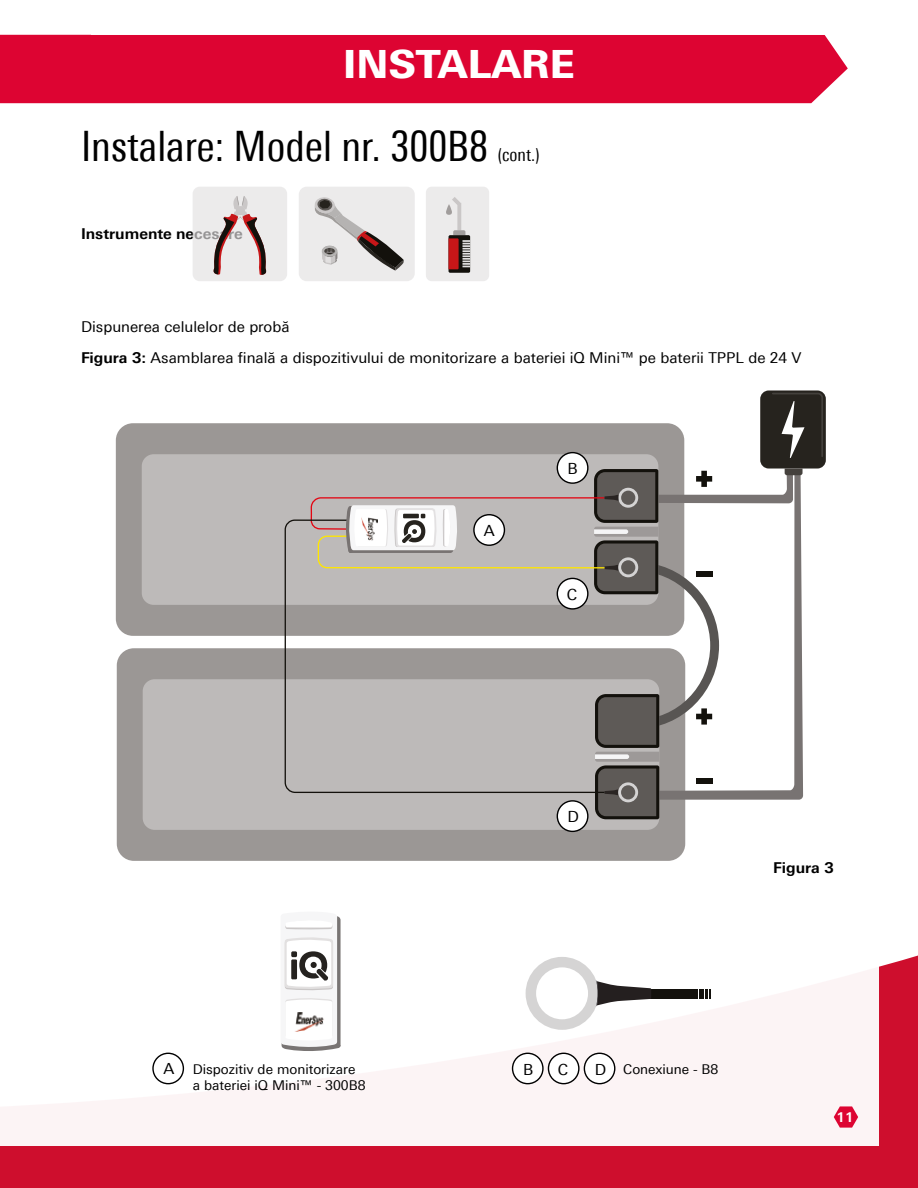
<style>
.page{position:relative;width:918px;height:1188px;background:#fff}
.page>*{position:absolute;margin:0;border:0;box-sizing:border-box;transform-origin:0 0}
.t1{font:condensed 42px "Univers Next Pro";color:#000}
.t2{font:800 39px "Univers Next Pro";color:#fff}
.t3{font:condensed 18px "Univers Next Pro";color:#000}
.t4{font:15.45px "Univers Next Pro";color:#000}
.t5{font:15.3px "Univers Next Pro";color:#000}
.t6{font:15px/30.8px "Univers Next Pro";color:#000}
.t7{font:700 15px "Univers Next Pro";color:#000}
.t8{font:13.5px/16.2px "Univers Next Pro";color:#000}
.t9{font:700 13.5px "Univers Next Pro";color:#fff}
.s1{font-weight:700}
.s2{font-size:15.3px}
</style>
<div class="page">
<div style="left:0;top:955px;width:918px;height:233px;background:#ce0e2d"></div>
<div style="left:0;top:857px;width:879px;height:289px;background:#fff"></div>
<div style="left:135px;top:35px;width:713px;height:68px;background:#dd0432"></div>
<div style="left:0;top:35px;width:135px;height:68px;background:#dd0432"></div>
<div style="left:152px;top:1053px;width:32px;height:31px;border:1px solid #000;border-radius:50%"></div>
<div style="left:548px;top:1053px;width:32px;height:31px;border:1px solid #000;border-radius:50%"></div>
<div style="left:512px;top:1053px;width:32px;height:31px;border:1px solid #000;border-radius:50%"></div>
<div style="left:584px;top:1053px;width:31px;height:31px;border:1px solid #000;border-radius:50%"></div>
<div style="left:116px;top:423px;width:568px;height:213px;background:#9b9795;border-radius:17px"></div>
<div style="left:117px;top:648px;width:568px;height:213px;background:#9b9795;border-radius:17px"></div>
<div style="left:760px;top:390px;width:66px;height:79px;background:#26231e;border-radius:8px"></div>
<svg style="left:772px;top:393px;width:51px;height:65px"></svg>
<div style="left:143px;top:679px;width:516px;height:151px;background:#bdbab9;border-radius:12px"></div>
<div style="left:142px;top:454px;width:516px;height:151px;background:#bdbab9;border-radius:12px"></div>
<svg style="left:284px;top:519px;width:26px;height:274px"></svg>
<svg style="left:310px;top:469px;width:493px;height:350px"></svg>
<div style="left:696px;top:779px;width:16px;height:5px;background:#13110c"></div>
<div style="left:474px;top:515px;width:30px;height:30px;background:#fff;border-radius:50%"></div>
<div style="left:473px;top:514px;width:32px;height:32px;border:1px solid #000;border-radius:50%"></div>
<div style="left:557px;top:801px;width:31px;height:30px;background:#fff;border-radius:50%"></div>
<div style="left:557px;top:800px;width:32px;height:32px;border:1px solid #000;border-radius:50%"></div>
<div style="left:557px;top:453px;width:31px;height:30px;background:#fff;border-radius:50%"></div>
<div style="left:557px;top:452px;width:32px;height:32px;border:1px solid #000;border-radius:50%"></div>
<div style="left:557px;top:578px;width:31px;height:31px;background:#fff;border-radius:50%"></div>
<div style="left:557px;top:578px;width:32px;height:32px;border:1px solid #000;border-radius:50%"></div>
<svg style="left:281px;top:916px;width:60px;height:135px"></svg>
<img style="left:294px;top:1013px;width:30px;height:18px">
<div style="left:193px;top:187px;width:94px;height:94px;background:#ecebeb;border-radius:7px"></div>
<svg style="left:213px;top:196px;width:54px;height:79px"></svg>
<div style="left:299px;top:187px;width:116px;height:94px;background:#ecebeb;border-radius:8px"></div>
<svg style="left:314px;top:197px;width:90px;height:74px"></svg>
<div style="left:426px;top:187px;width:63px;height:94px;background:#ecebeb;border-radius:6px"></div>
<div style="left:449px;top:235px;width:21px;height:38px;background:#13110c;border-radius:2px"></div>
<svg style="left:446px;top:197px;width:24px;height:72px"></svg>
<div style="left:699px;top:989px;width:5px;height:9px;background:#13110c"></div>
<svg style="left:706px;top:989px;width:5px;height:9px"></svg>
<div style="left:648px;top:989px;width:50px;height:9px;background:#13110c"></div>
<svg style="left:526px;top:957px;width:125px;height:73px"></svg>
<svg style="left:834px;top:1106px;width:24px;height:22px"></svg>
<h2 class="t2" style="left:343px;top:41px;width:233px">INSTALARE</h2>
<h1 class="t1" style="left:81px;top:122px;width:409px">Instalare: Model nr. 300B8</h1>
<p class="t3" style="left:498px;top:144px;width:43px">(cont.)</p>
<p class="t7" style="left:81px;top:225px;width:163px">Instrumente necesare</p>
<p class="t6" style="left:81px;top:311px;width:722px">Dispunerea celulelor de probă<br><span class="s1">Figura 3:</span> Asamblarea finală a dispozitivului de monitorizare a bateriei iQ Mini™ pe baterii TPPL de 24 V</p>
<p class="t4" style="left:484px;top:521px;width:12px">A</p>
<p class="t4" style="left:568px;top:460px;width:12px">B</p>
<p class="t4" style="left:567px;top:585px;width:12px">C</p>
<p class="t4" style="left:567px;top:808px;width:13px">D</p>
<p class="t7" style="left:773px;top:858px;width:62px">Figura 3</p>
<p class="t8" style="left:193px;top:1061px;width:174px;text-indent:-29px"><span class="s2">A</span> Dispozitiv de monitorizare a bateriei iQ Mini™ - 300B8</p>
<p class="t5" style="left:523px;top:1061px;width:12px">B</p>
<p class="t5" style="left:558px;top:1061px;width:12px">C</p>
<p class="t8" style="left:595px;top:1061px;width:125px"><span class="s2">D</span> Conexiune - B8</p>
<p class="t9" style="left:836px;top:1109px;width:19px">11</p>
</div>
